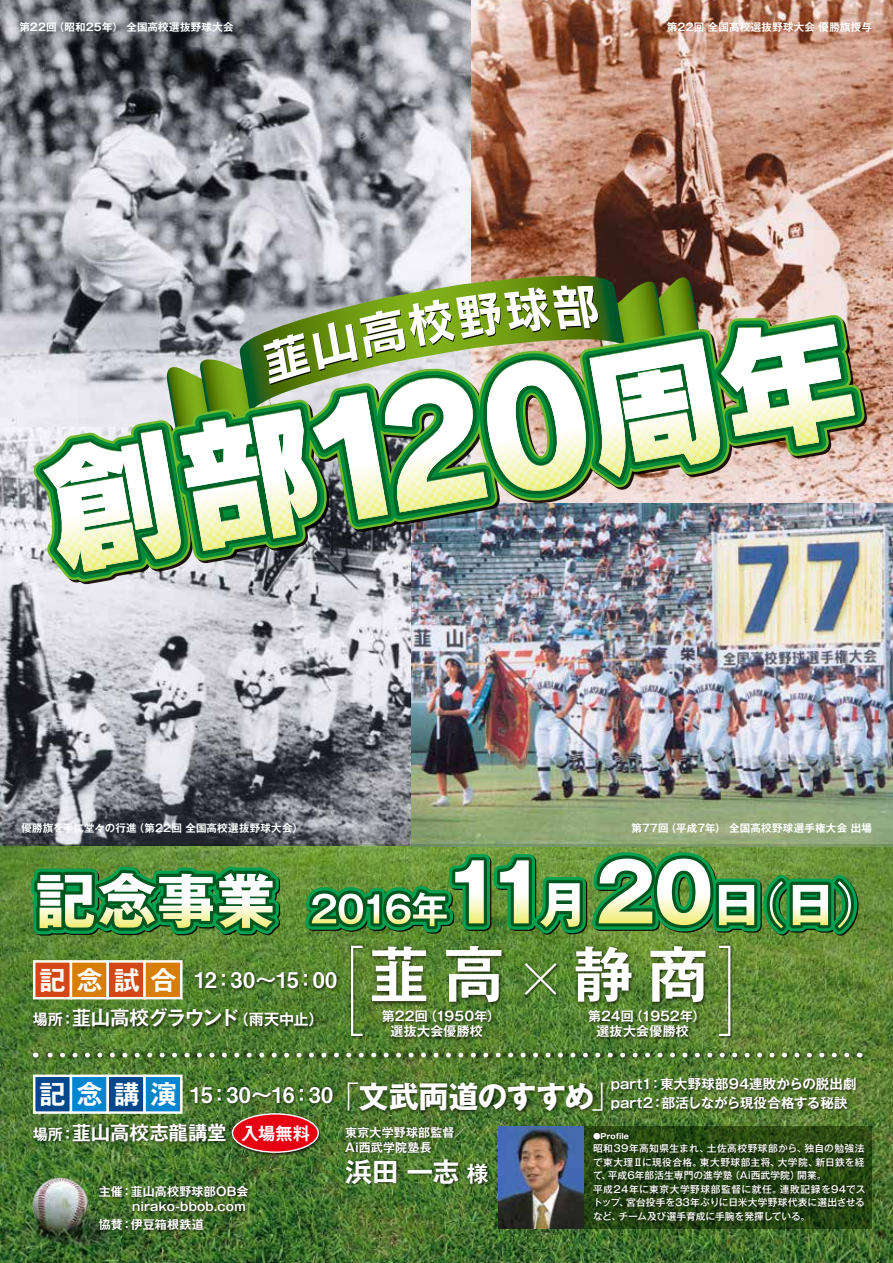
<style>
.page{position:relative;width:893px;height:1263px;background:#fff}
.page>*{position:absolute;margin:0;border:0;box-sizing:border-box;transform-origin:0 0}
.t1{font:700 60.6px "Gothic MB101 Pro De";color:#fff}
.t2{font:300 expanded 51.9px "Shin Go Pro";color:#fff}
.t3{font:700 30px "Gothic MB101 Pro";letter-spacing:-.015em;color:#fff}
.t4{font:700 27px "Gothic MB101 Pro De";color:#fff}
.t5{font:700 25.95px "Gothic MB101 Pro De";letter-spacing:.425em;color:#fff}
.t6{font:21.6px "Midashi Go Pro MB31";letter-spacing:-.015em;color:#fff}
.t7{font:700 19.5px "Gothic MB101 Pro De";letter-spacing:-.01em;color:#fff}
.t8{font:700 17.25px "Gothic MB101 Pro De";color:#fff}
.t9{font:700 15.15px "Gothic MB101 Pro De";letter-spacing:-.01em;color:#fff}
.t10{font:700 13.5px "Gothic MB101 Pro De";letter-spacing:.01em;color:#fff}
.t11{font:700 13.05px/15.1px "Gothic MB101 Pro De";letter-spacing:.01em;color:#fff}
.t12{font:700 12px/15px "Gothic MB101 Pro De";letter-spacing:.015em;color:#fff}
.t13{font:700 10.5px "Gothic MB101 Pro De";letter-spacing:.015em;color:#fff}
.t14{font:500 9.75px/13.5px "Gothic MB101 Pro";letter-spacing:.02em;color:#fff}
.t15{font:700 7.5px "Gothic MB101 Pro";letter-spacing:.005em;color:#fff}
.s1{font-size:19.5px}
.s2{font-weight:300}
.s3{font-size:15.15px}
.s4{font-size:21.6px}
</style>
<div class="page">
<img style="left:0;top:0;width:471px;height:277px">
<img style="left:0;top:593px;width:412px;height:251px">
<img style="left:471px;top:0;width:422px;height:503px">
<img style="left:412px;top:503px;width:481px;height:341px">
<svg style="left:0;top:844px;width:893px;height:419px;background:#507b31"></svg>
<svg style="left:25px;top:843px;width:838px;height:103px;background:#699d5c"></svg>
<svg style="left:0;top:593px;width:157px;height:8px"></svg>
<svg style="left:157px;top:593px;width:185px;height:36px;background:#c7c7cd"></svg>
<img style="left:0;top:277px;width:877px;height:316px">
<img style="left:364px;top:939px;width:147px;height:77px">
<img style="left:370px;top:1007px;width:135px;height:37px">
<img style="left:577px;top:1016px;width:133px;height:28px">
<img style="left:568px;top:939px;width:147px;height:77px">
<img style="left:30px;top:1005px;width:299px;height:29px">
<img style="left:30px;top:1119px;width:199px;height:29px">
<img style="left:512px;top:951px;width:59px;height:63px">
<div style="left:33px;top:1074px;width:39px;height:40px;background:#00478b;border:2px solid #fff"></div>
<div style="left:70px;top:1074px;width:39px;height:40px;background:#0086d1;border:2px solid #fff"></div>
<div style="left:107px;top:1074px;width:39px;height:40px;background:#00478b;border:2px solid #fff"></div>
<div style="left:143px;top:1074px;width:40px;height:40px;background:#0086d1;border:2px solid #fff"></div>
<div style="left:33px;top:960px;width:39px;height:39px;background:#d34717;border:2px solid #fff"></div>
<div style="left:70px;top:960px;width:39px;height:39px;background:#d87d06;border:2px solid #fff"></div>
<div style="left:107px;top:960px;width:39px;height:39px;background:#d34717;border:2px solid #fff"></div>
<div style="left:143px;top:960px;width:40px;height:39px;background:#d87d06;border:2px solid #fff"></div>
<img style="left:342px;top:1123px;width:151px;height:140px">
<img style="left:608px;top:1074px;width:257px;height:42px">
<img style="left:324px;top:1076px;width:303px;height:44px">
<img style="left:229px;top:1111px;width:94px;height:46px">
<div style="left:232px;top:1114px;width:86px;height:38px;background:#e60012;border-radius:50%"></div>
<div style="left:232px;top:1113px;width:87px;height:40px;border:1px solid #fff;border-radius:50%"></div>
<img style="left:187px;top:1080px;width:151px;height:31px">
<img style="left:191px;top:966px;width:151px;height:31px">
<img style="left:587px;top:1126px;width:285px;height:128px">
<img style="left:348px;top:943px;width:19px;height:97px">
<div style="left:351px;top:946px;width:13px;height:90px;border:2px solid #fff"></div>
<img style="left:716px;top:943px;width:18px;height:97px">
<div style="left:718px;top:946px;width:12px;height:90px;border:2px solid #fff"></div>
<img style="left:28px;top:1048px;width:840px;height:16px">
<svg style="left:35px;top:1052px;width:812px;height:5px"></svg>
<img style="left:8px;top:1173px;width:108px;height:81px">
<img style="left:96px;top:1182px;width:157px;height:54px">
<img style="left:499px;top:1126px;width:85px;height:102px">
<p class="t13" style="left:19px;top:19px;width:216px">第22回（昭和25年） 全国高校選抜野球大会</p>
<p class="t13" style="left:667px;top:19px;width:206px">第22回 全国高校選抜野球大会 優勝旗授与</p>
<p class="t13" style="left:21px;top:820px;width:283px">優勝旗を手に堂々の行進（第22回 全国高校選抜野球大会）</p>
<p class="t13" style="left:632px;top:820px;width:242px">第77回（平成7年） 全国高校野球選手権大会 出場</p>
<h3 class="t5" style="left:40px;top:958px;width:138px">記念試合</h3>
<h3 class="t6" style="left:194px;top:963px;width:145px">12：30～15：00</h3>
<h3 class="t9" style="left:33px;top:1007px;width:293px">場所：<span class="s1">韮山高校グラウンド</span>（雨天中止）</h3>
<h1 class="t1" style="left:369px;top:924px;width:137px">韮高</h1>
<h3 class="t11" style="left:390px;top:1007px;width:111px;text-indent:-8px">第22回（1950年）選抜大会優勝校</h3>
<h3 class="t11" style="left:596px;top:1007px;width:111px;text-indent:-8px">第24回（1952年）選抜大会優勝校</h3>
<h1 class="t1" style="left:573px;top:924px;width:137px">静商</h1>
<h2 class="t2" style="left:515px;top:937px;width:53px">×</h2>
<h3 class="t5" style="left:40px;top:1073px;width:139px">記念講演</h3>
<h3 class="t6" style="left:190px;top:1077px;width:145px">15：30～16：30</h3>
<h3 class="t3" style="left:329px;top:1071px;width:293px"><span class="s2">「</span>文武両道のすすめ<span class="s2">」</span></h3>
<h3 class="t10" style="left:611px;top:1072px;width:247px">part1：東大野球部94連敗からの脱出劇</h3>
<h3 class="t10" style="left:611px;top:1092px;width:238px">part2：部活しながら現役合格する秘訣</h3>
<h3 class="t7" style="left:33px;top:1116px;width:196px"><span class="s3">場所：</span>韮山高校志龍講堂</h3>
<h3 class="t8" style="left:242px;top:1118px;width:70px">入場無料</h3>
<p class="t12" style="left:99px;top:1182px;width:151px">主催：韮山高校野球部OB会　　 nirako-bbob.com</p>
<p class="t12" style="left:99px;top:1215px;width:106px">協賛：伊豆箱根鉄道</p>
<p class="t12" style="left:345px;top:1123px;width:122px">東京大学野球部監督／<br>Ai西武学院塾長</p>
<h3 class="t4" style="left:345px;top:1149px;width:145px">浜田一志 <span class="s4">様</span></h3>
<p class="t15" style="left:593px;top:1129px;width:37px">●Profile</p>
<p class="t14" style="left:593px;top:1140px;width:274px">昭和39年高知県生まれ、土佐高校野球部から、独自の勉強法で東大理Ⅱに現役合格。東大野球部主将、大学院、新日鉄を経て、平成6年部活生専門の進学塾（Ai西武学院）開業。<br>平成24年に東京大学野球部監督に就任。連敗記録を94でストップ、宮台投手を33年ぶりに日米大学野球代表に選出させるなど、チーム及び選手育成に手腕を発揮している。</p>
</div>
